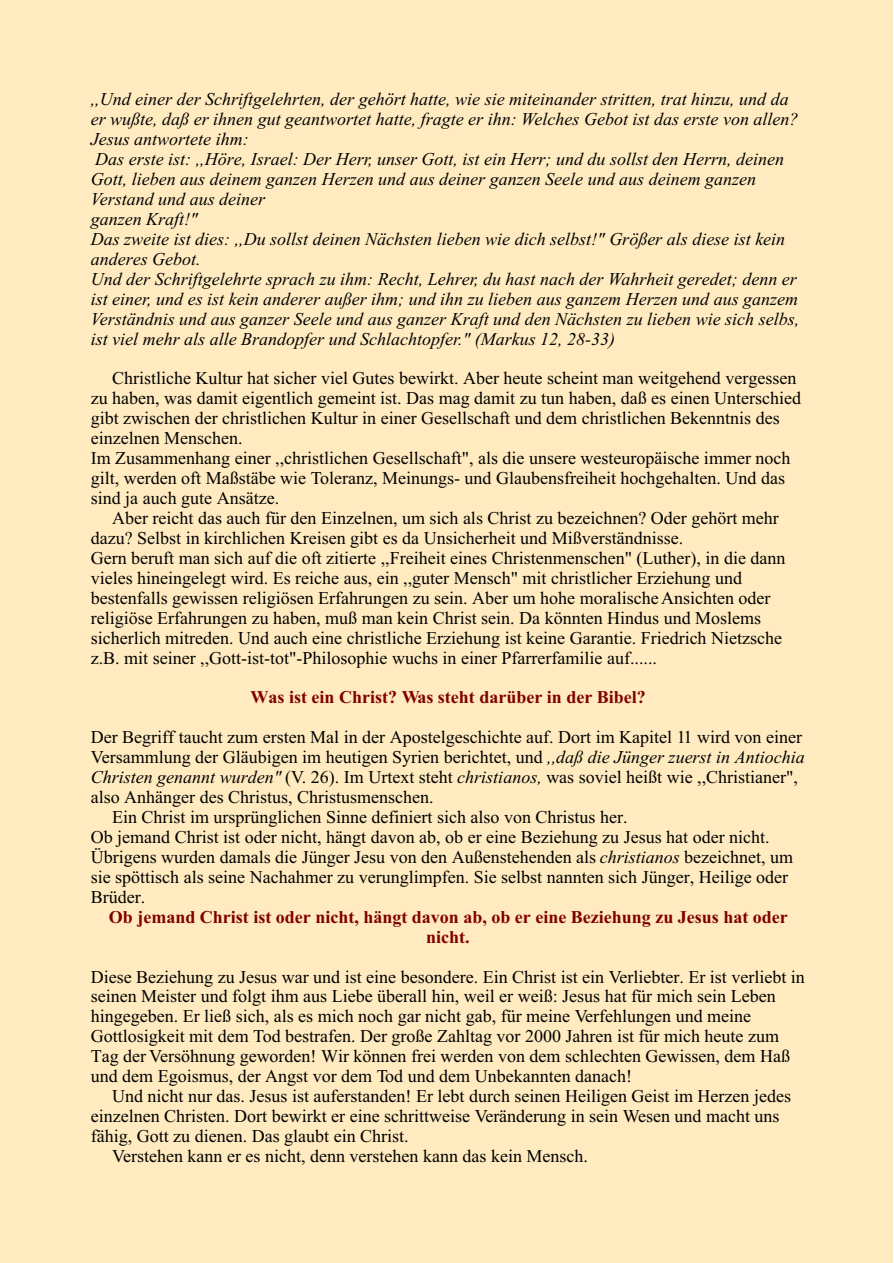
<style>
.page{position:relative;width:894px;height:1263px;background:#fff}
.page>*{position:absolute;margin:0;border:0;box-sizing:border-box;transform-origin:0 0}
.t1{font:18px/20px "Times New Roman";color:#000}
.t2{font:italic 18px/20px "Times New Roman";color:#000}
.t3{font:700 18px/20px "Times New Roman";color:#800000;text-align:center}
.s1{font-style:italic}
</style>
<div class="page">
<div style="left:0;top:0;width:893px;height:1263px;background:#ffebbf"></div>
<p class="t2" style="left:91px;top:91px;width:710px">,,Und einer der Schriftgelehrten, der gehört hatte, wie sie miteinander stritten, trat hinzu, und da er wußte, daß er ihnen gut geantwortet hatte, fragte er ihn: Welches Gebot ist das erste von allen?<br>Jesus antwortete ihm:<br>Das erste ist: ,,Höre, Israel: Der Herr, unser Gott, ist ein Herr; und du sollst den Herrn, deinen Gott, lieben aus deinem ganzen Herzen und aus deiner ganzen Seele und aus deinem ganzen Verstand und aus deiner<br>ganzen Kraft!"<br>Das zweite ist dies: ,,Du sollst deinen Nächsten lieben wie dich selbst!" Größer als diese ist kein anderes Gebot.<br>Und der Schriftgelehrte sprach zu ihm: Recht, Lehrer, du hast nach der Wahrheit geredet; denn er ist einer, und es ist kein anderer außer ihm; und ihn zu lieben aus ganzem Herzen und aus ganzem Verständnis und aus ganzer Seele und aus ganzer Kraft und den Nächsten zu lieben wie sich selbs, ist viel mehr als alle Brandopfer und Schlachtopfer." (Markus 12, 28-33)</p>
<p class="t1" style="left:91px;top:370px;width:712px;text-indent:21px">Christliche Kultur hat sicher viel Gutes bewirkt. Aber heute scheint man weitgehend vergessen zu haben, was damit eigentlich gemeint ist. Das mag damit zu tun haben, daß es einen Unterschied gibt zwischen der christlichen Kultur in einer Gesellschaft und dem christlichen Bekenntnis des einzelnen Menschen.<br>Im Zusammenhang einer ,,christlichen Gesellschaft", als die unsere westeuropäische immer noch gilt, werden oft Maßstäbe wie Toleranz, Meinungs- und Glaubensfreiheit hochgehalten. Und das sind ja auch gute Ansätze.</p>
<p class="t1" style="left:91px;top:510px;width:696px;text-indent:21px">Aber reicht das auch für den Einzelnen, um sich als Christ zu bezeichnen? Oder gehört mehr dazu? Selbst in kirchlichen Kreisen gibt es da Unsicherheit und Mißverständnisse.<br>Gern beruft man sich auf die oft zitierte ,,Freiheit eines Christenmenschen" (Luther), in die dann vieles hineingelegt wird. Es reiche aus, ein ,,guter Mensch" mit christlicher Erziehung und bestenfalls gewissen religiösen Erfahrungen zu sein. Aber um hohe moralische Ansichten oder religiöse Erfahrungen zu haben, muß man kein Christ sein. Da könnten Hindus und Moslems sicherlich mitreden. Und auch eine christliche Erziehung ist keine Garantie. Friedrich Nietzsche z.B. mit seiner ,,Gott-ist-tot"-Philosophie wuchs in einer Pfarrerfamilie auf......</p>
<p class="t3" style="left:251px;top:689px;width:397px">Was ist ein Christ? Was steht darüber in der Bibel?</p>
<p class="t1" style="left:91px;top:729px;width:713px">Der Begriff taucht zum ersten Mal in der Apostelgeschichte auf. Dort im Kapitel 11 wird von einer</p>
<p class="t1" style="left:91px;top:749px;width:715px">Versammlung der Gläubigen im heutigen Syrien berichtet, und <span class="s1">,,daß die Jünger zuerst in Antiochia</span></p>
<p class="t1" style="left:91px;top:769px;width:709px"><span class="s1">Christen genannt wurden"</span> (V. 26). Im Urtext steht <span class="s1">christianos,</span> was soviel heißt wie ,,Christianer",</p>
<p class="t1" style="left:91px;top:789px;width:344px">also Anhänger des Christus, Christusmenschen.</p>
<p class="t1" style="left:112px;top:809px;width:517px">Ein Christ im ursprünglichen Sinne definiert sich also von Christus her.</p>
<p class="t1" style="left:91px;top:829px;width:680px">Ob jemand Christ ist oder nicht, hängt davon ab, ob er eine Beziehung zu Jesus hat oder nicht.</p>
<p class="t1" style="left:91px;top:849px;width:704px">Übrigens wurden damals die Jünger Jesu von den Außenstehenden als <span class="s1">christianos</span> bezeichnet, um</p>
<p class="t1" style="left:91px;top:869px;width:699px">sie spöttisch als seine Nachahmer zu verunglimpfen. Sie selbst nannten sich Jünger, Heilige oder</p>
<p class="t1" style="left:91px;top:889px;width:56px">Brüder.</p>
<p class="t3" style="left:109px;top:909px;width:681px">Ob jemand Christ ist oder nicht, hängt davon ab, ob er eine Beziehung zu Jesus hat oder nicht.</p>
<p class="t1" style="left:91px;top:968px;width:716px">Diese Beziehung zu Jesus war und ist eine besondere. Ein Christ ist ein Verliebter. Er ist verliebt in seinen Meister und folgt ihm aus Liebe überall hin, weil er weiß: Jesus hat für mich sein Leben hingegeben. Er ließ sich, als es mich noch gar nicht gab, für meine Verfehlungen und meine Gottlosigkeit mit dem Tod bestrafen. Der große Zahltag vor 2000 Jahren ist für mich heute zum Tag der Versöhnung geworden! Wir können frei werden von dem schlechten Gewissen, dem Haß und dem Egoismus, der Angst vor dem Tod und dem Unbekannten danach!</p>
<p class="t1" style="left:112px;top:1088px;width:680px">Und nicht nur das. Jesus ist auferstanden! Er lebt durch seinen Heiligen Geist im Herzen jedes</p>
<p class="t1" style="left:91px;top:1108px;width:690px">einzelnen Christen. Dort bewirkt er eine schrittweise Veränderung in sein Wesen und macht uns</p>
<p class="t1" style="left:91px;top:1128px;width:319px">fähig, Gott zu dienen. Das glaubt ein Christ.</p>
<p class="t1" style="left:112px;top:1148px;width:477px">Verstehen kann er es nicht, denn verstehen kann das kein Mensch.</p>
</div>
